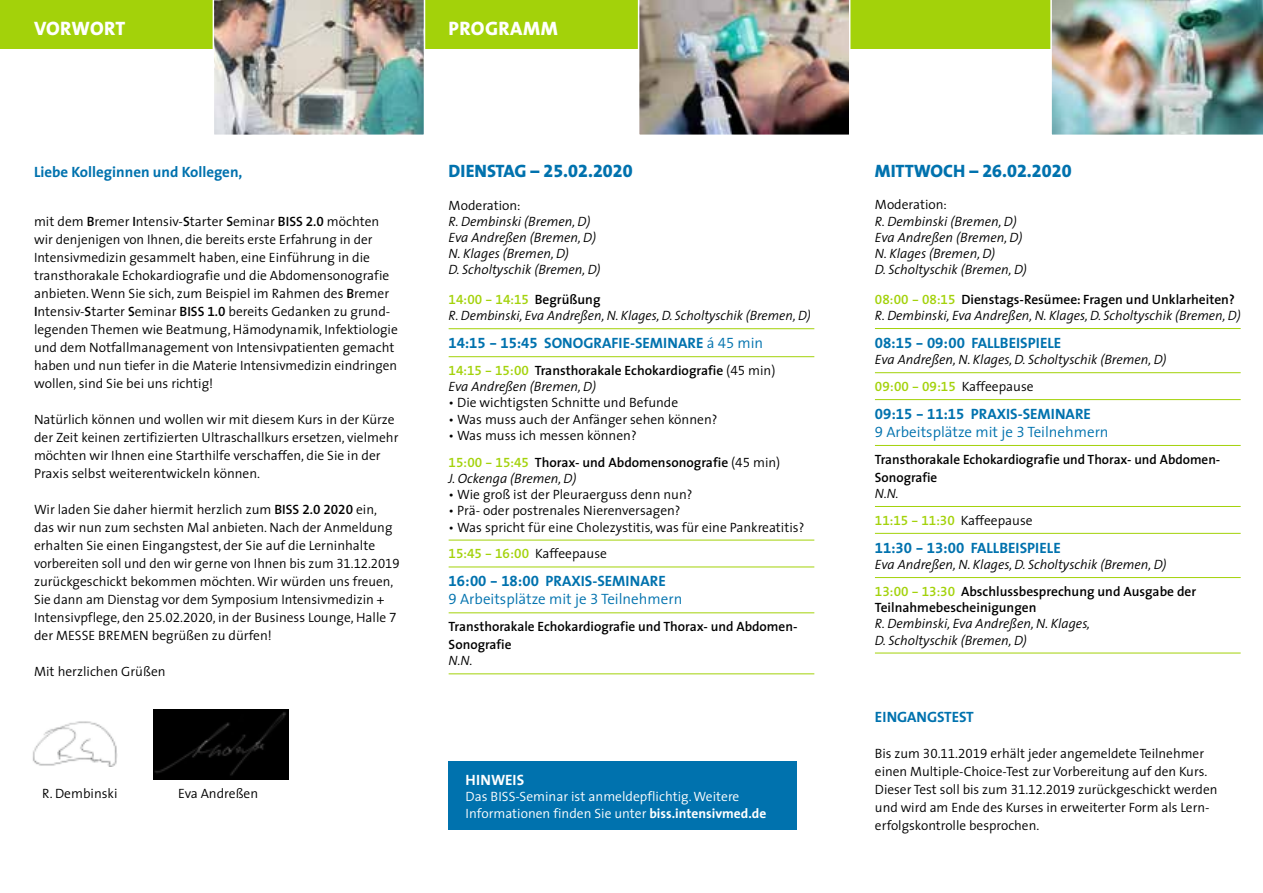
<style>
.page{position:relative;width:1263px;height:893px;background:#fff}
.page>*{position:absolute;margin:0;border:0;box-sizing:border-box;transform-origin:0 0}
.t1{font:800 19.5px "The Sans";letter-spacing:.02em;color:#fff}
.t2{font:18px "The Sans Extra Bold Expert";color:#0072ae}
.t3{font:700 15px "The Sans";color:#0072ae}
.t4{font:300 15px/18px "The Sans";color:#0072ae}
.t5{font:700 15px "The Sans";color:#fff}
.t6{font:300 13.5px/18px "The Sans";color:#000}
.t7{font:italic 300 13.5px/16.2px "The Sans";color:#000}
.t8{font:600 13.5px/18px "The Sans";color:#000}
.t9{font:300 13.5px/16.2px "The Sans";color:#fff}
.t10{font:13.5px "The Sans Semi Bold Expert";color:#a3d20a}
.s1{font-weight:600}
.s2{font-family:"The Sans Semi Bold Expert";font-weight:400}
.s3{font-family:"The Sans Semi Light Expert";font-weight:400}
.s4{font-family:"The Sans";font-weight:800}
.s5{font-family:"The Sans";font-weight:600;color:#000}
.s6{font-family:"The Sans Bold Expert";font-weight:400}
.s7{font-weight:300}
.s8{font-family:"The Sans Semi Bold Expert";font-weight:400;color:#a3d20a}
.s9{font-weight:300;font-style:italic}
.s10{font-family:"The Sans";font-weight:300;color:#000}
.s11{font-weight:700}
.s12{font-family:"The Sans Semi Bold Expert";font-weight:400;font-style:normal;color:#a3d20a}
.s13{font-weight:600;font-style:normal}
</style>
<div class="page">
<div style="left:0;top:0;width:1263px;height:49px;background:#a3d20a"></div>
<img style="left:1050px;top:0;width:213px;height:135px">
<img style="left:213px;top:0;width:212px;height:135px">
<img style="left:638px;top:0;width:212px;height:135px">
<img style="left:32px;top:721px;width:85px;height:45px">
<hr style="left:449px;top:328px;width:365px;height:1px;background:#a3d20a">
<hr style="left:449px;top:356px;width:365px;height:1px;background:#a3d20a">
<hr style="left:449px;top:540px;width:365px;height:1px;background:#a3d20a">
<hr style="left:449px;top:567px;width:365px;height:1px;background:#a3d20a">
<hr style="left:449px;top:613px;width:365px;height:1px;background:#a3d20a">
<hr style="left:449px;top:674px;width:365px;height:1px;background:#a3d20a">
<hr style="left:875px;top:328px;width:366px;height:1px;background:#a3d20a">
<hr style="left:875px;top:372px;width:366px;height:1px;background:#a3d20a">
<hr style="left:875px;top:399px;width:366px;height:1px;background:#a3d20a">
<hr style="left:875px;top:445px;width:366px;height:1px;background:#a3d20a">
<hr style="left:875px;top:506px;width:366px;height:1px;background:#a3d20a">
<hr style="left:875px;top:533px;width:366px;height:1px;background:#a3d20a">
<hr style="left:875px;top:577px;width:366px;height:1px;background:#a3d20a">
<hr style="left:875px;top:653px;width:366px;height:1px;background:#a3d20a">
<div style="left:449px;top:761px;width:348px;height:69px;background:#0072ae"></div>
<img style="left:153px;top:709px;width:135px;height:70px">
<h1 class="t1" style="left:34px;top:12px;width:93px">VORWORT</h1>
<h1 class="t1" style="left:449px;top:12px;width:111px">PROGRAMM</h1>
<p class="t3" style="left:34px;top:159px;width:210px">Liebe Kolleginnen und Kollegen,</p>
<p class="t6" style="left:34px;top:212px;width:365px">mit dem <span class="s1">B</span>remer <span class="s1">I</span>ntensiv-<span class="s1">S</span>tarter <span class="s1">S</span>eminar <span class="s1">BISS</span> <span class="s2">2.0</span> möchten wir denjenigen von Ihnen, die bereits erste Erfahrung in der Intensivmedizin gesammelt haben, eine Einführung in die transthorakale Echokardiografie und die Abdomensonografie anbieten. Wenn Sie sich, zum Beispiel im Rahmen des <span class="s1">B</span>remer <span class="s1">I</span>ntensiv-<span class="s1">S</span>tarter <span class="s1">S</span>eminar <span class="s1">BISS</span> <span class="s2">1.0</span> bereits Gedanken zu grund&shy;legenden Themen wie Beatmung, Hämodynamik, Infektiologie und dem Notfallmanagement von Intensivpatienten gemacht haben und nun tiefer in die Materie Intensivmedizin eindringen wollen, sind Sie bei uns richtig!</p>
<p class="t6" style="left:34px;top:410px;width:366px">Natürlich können und wollen wir mit diesem Kurs in der Kürze der Zeit keinen zertifizierten Ultraschallkurs ersetzen, vielmehr möchten wir Ihnen eine Starthilfe verschaffen, die Sie in der Praxis selbst weiterentwickeln können.</p>
<p class="t6" style="left:34px;top:500px;width:367px">Wir laden Sie daher hiermit herzlich zum <span class="s1">BISS</span> <span class="s2">2.0 2020</span> ein, das wir nun zum sechsten Mal anbieten. Nach der Anmeldung erhalten Sie einen Eingangstest, der Sie auf die Lerninhalte vorbereiten soll und den wir gerne von Ihnen bis zum <span class="s3">31</span>.<span class="s3">12</span>.<span class="s3">2019 </span>zurückgeschickt bekommen möchten. Wir würden uns freuen, Sie dann am Dienstag vor dem Symposium Intensivmedizin + Intensivpflege, den <span class="s3">25</span>.<span class="s3">02</span>.<span class="s3">2020</span>, in der Business Lounge, Halle <span class="s3">7 </span>der MESSE BREMEN begrüßen zu dürfen!</p>
<p class="t6" style="left:34px;top:662px;width:133px">Mit herzlichen Grüßen</p>
<p class="t6" style="left:42px;top:784px;width:77px">R. Dembinski</p>
<p class="t6" style="left:178px;top:784px;width:82px">Eva Andreßen</p>
<h2 class="t2" style="left:449px;top:156px;width:185px"><span class="s4">DIENSTAG –</span> 25.02.2020</h2>
<p class="t6" style="left:449px;top:196px;width:73px">Moderation:</p>
<p class="t7" style="left:449px;top:213px;width:153px">R. Dembinski (Bremen, D)<br>Eva Andreßen (Bremen, D)<br>N. Klages (Bremen, D)<br>D. Scholtyschik (Bremen, D)</p>
<p class="t10" style="left:449px;top:288px;width:153px">14:00 - 14:15 <span class="s5">Begrüßung</span></p>
<p class="t7" style="left:449px;top:307px;width:363px">R. Dembinski, Eva Andreßen, N. Klages, D. Scholtyschik (Bremen, D)</p>
<p class="t3" style="left:449px;top:331px;width:316px"><span class="s6">14:15 ‑ 15:45</span> SONOGRAFIE-SEMINARE <span class="s7">á</span> <span class="s3">45</span> <span class="s7">min</span></p>
<p class="t8" style="left:449px;top:362px;width:328px;line-height:16.2px"><span class="s8">14:15 - 15:00</span> Transthorakale Echokardiografie <span class="s7">(</span><span class="s3">45</span> <span class="s7">min)<br></span><span class="s9">Eva Andreßen (Bremen, D)</span></p>
<p class="t6" style="left:449px;top:393px;width:231px">• Die wichtigsten Schnitte und Befunde</p>
<p class="t6" style="left:449px;top:410px;width:270px">• Was muss auch der Anfänger sehen können?</p>
<p class="t6" style="left:449px;top:421px;width:333px;line-height:26.8px">• Was muss ich messen können?<br><span class="s8">15:00 - 15:45</span> <span class="s1">Thorax- und Abdomensonografie</span> (<span class="s3">45</span> min)</p>
<p class="t7" style="left:449px;top:470px;width:129px">J. Ockenga (Bremen, D)</p>
<p class="t6" style="left:449px;top:485px;width:245px">• Wie groß ist der Pleuraerguss denn nun?</p>
<p class="t6" style="left:449px;top:501px;width:233px">• Prä- oder postrenales Nierenversagen?</p>
<p class="t6" style="left:449px;top:518px;width:357px">• Was spricht für eine Cholezystitis, was für eine Pankreatitis?</p>
<p class="t10" style="left:449px;top:543px;width:160px">15:45 - 16:00 <span class="s10">Kaffeepause</span></p>
<p class="t4" style="left:449px;top:572px;width:235px"><span class="s6">16:00 - 18:00</span> <span class="s11">PRAXIS-SEMINARE<br></span><span class="s3">9</span> Arbeitsplätze mit je <span class="s3">3</span> Teilnehmern</p>
<p class="t8" style="left:449px;top:617px;width:350px">Transthorakale Echokardiografie und Thorax- und Abdomen-<br>Sonografie</p>
<p class="t7" style="left:449px;top:652px;width:26px">N.N.</p>
<p class="t5" style="left:466px;top:768px;width:60px">HINWEIS</p>
<p class="t9" style="left:466px;top:788px;width:302px">Das BISS-Seminar ist anmeldepflichtig. Weitere<br>Informationen finden Sie unter <span class="s11">biss.intensivmed.de</span></p>
<h2 class="t2" style="left:875px;top:156px;width:198px"><span class="s4">MITTWOCH –</span> 26.02.2020</h2>
<p class="t6" style="left:875px;top:195px;width:73px">Moderation:</p>
<p class="t7" style="left:875px;top:212px;width:153px">R. Dembinski (Bremen, D)<br>Eva Andreßen (Bremen, D)<br>N. Klages (Bremen, D)<br>D. Scholtyschik (Bremen, D)</p>
<p class="t7" style="left:875px;top:291px;width:367px"><span class="s12">08:00 - 08:15</span> <span class="s13">Dienstags-Resümee: Fragen und Unklarheiten?<br></span>R. Dembinski, Eva Andreßen, N. Klages, D. Scholtyschik (Bremen, D)</p>
<p class="t3" style="left:875px;top:330px;width:188px"><span class="s6">08:15 ‑ 09:00</span> FALLBEISPIELE</p>
<p class="t7" style="left:875px;top:351px;width:293px">Eva Andreßen, N. Klages, D. Scholtyschik (Bremen, D)</p>
<p class="t10" style="left:875px;top:375px;width:160px">09:00 ‑ 09:15 <span class="s10">Kaffeepause</span></p>
<p class="t4" style="left:875px;top:404px;width:235px"><span class="s6">09:15 ‑ 11:15</span> <span class="s11">PRAXIS-SEMINARE<br></span><span class="s3">9</span> Arbeitsplätze mit je <span class="s3">3</span> Teilnehmern</p>
<p class="t8" style="left:875px;top:450px;width:347px">Transthorakale Echokardiografie und Thorax- und Abdomen-<br>Sonografie</p>
<p class="t7" style="left:875px;top:485px;width:25px">N.N.</p>
<p class="t10" style="left:875px;top:509px;width:159px">11:15 ‑ 11:30 <span class="s10">Kaffeepause</span></p>
<p class="t3" style="left:875px;top:535px;width:187px"><span class="s6">11:30 ‑ 13:00</span> FALLBEISPIELE</p>
<p class="t7" style="left:875px;top:551px;width:323px;line-height:26.8px">Eva Andreßen, N. Klages, D. Scholtyschik (Bremen, D)<br><span class="s12">13:00 ‑ 13:30</span> <span class="s13">Abschlussbesprechung und Ausgabe der</span></p>
<p class="t8" style="left:875px;top:598px;width:163px">Teilnahmebescheinigungen</p>
<p class="t7" style="left:875px;top:615px;width:217px">R. Dembinski, Eva Andreßen, N. Klages,<br>D. Scholtyschik (Bremen, D)</p>
<p class="t3" style="left:875px;top:705px;width:100px">EINGANGSTEST</p>
<p class="t6" style="left:875px;top:744px;width:344px">Bis zum <span class="s3">30</span>.<span class="s3">11</span>.<span class="s3">2019</span> erhält jeder angemeldete Teilnehmer einen Multiple-Choice-Test zur Vorbereitung auf den Kurs.<br>Dieser Test soll bis zum <span class="s3">31</span>.<span class="s3">12</span>.<span class="s3">2019</span> zurückgeschickt werden und wird am Ende des Kurses in erweiterter Form als Lern&shy;erfolgskontrolle besprochen.</p>
</div>
